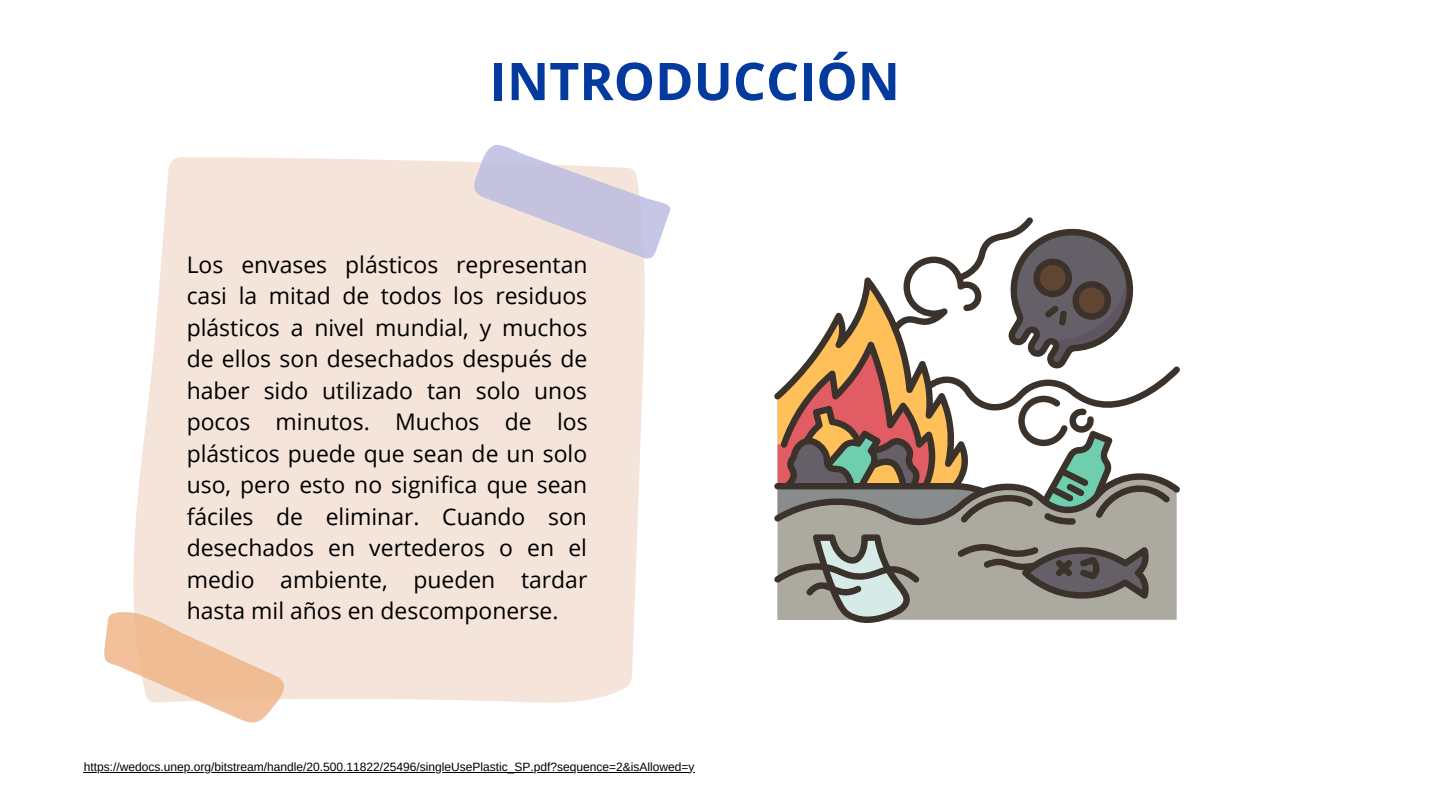
<style>
.page{position:relative;width:1440px;height:810px;background:#fff}
.page>*{position:absolute;margin:0;border:0;box-sizing:border-box;transform-origin:0 0}
.t1{font:700 52px "Open Sans";color:#043a9d}
.t2{font:22.9px/31.5px "Open Sans";color:#000;text-align:justify}
.t3{font:12px "Arimo";color:#000}
</style>
<div class="page">
<div style="left:778px;top:525px;width:399px;height:95px;background:#aba9a0"></div>
<svg style="left:774px;top:217px;width:406px;height:308px"></svg>
<svg style="left:774px;top:534px;width:146px;height:89px;background:#9d9e98"></svg>
<svg style="left:957px;top:544px;width:193px;height:55px;background:#77736e"></svg>
<svg style="left:778px;top:222px;width:392px;height:303px"></svg>
<div style="left:133px;top:157px;width:512px;height:546px;background:#f5e4da"></div>
<svg style="left:469px;top:145px;width:201px;height:114px"></svg>
<svg style="left:104px;top:610px;width:191px;height:113px"></svg>
<hr style="left:84px;top:772px;width:611px;height:1px;background:#000">
<h1 class="t1" style="left:490px;top:45px;width:412px">INTRODUCCIÓN</h1>
<p class="t2" style="left:187px;top:248px;width:402px">Los envases plásticos representan casi la mitad de todos los residuos plásticos a nivel mundial, y muchos de ellos son desechados después de haber sido utilizado tan solo unos pocos minutos. Muchos de los plásticos puede que sean de un solo uso, pero esto no significa que sean fáciles de eliminar. Cuando son desechados en vertederos o en el medio ambiente, pueden tardar hasta mil años en descomponerse.</p>
<p class="t3" style="left:84px;top:760px;width:612px">https://wedocs.unep.org/bitstream/handle/20.500.11822/25496/singleUsePlastic_SP.pdf?sequence=2&amp;isAllowed=y</p>
</div>
